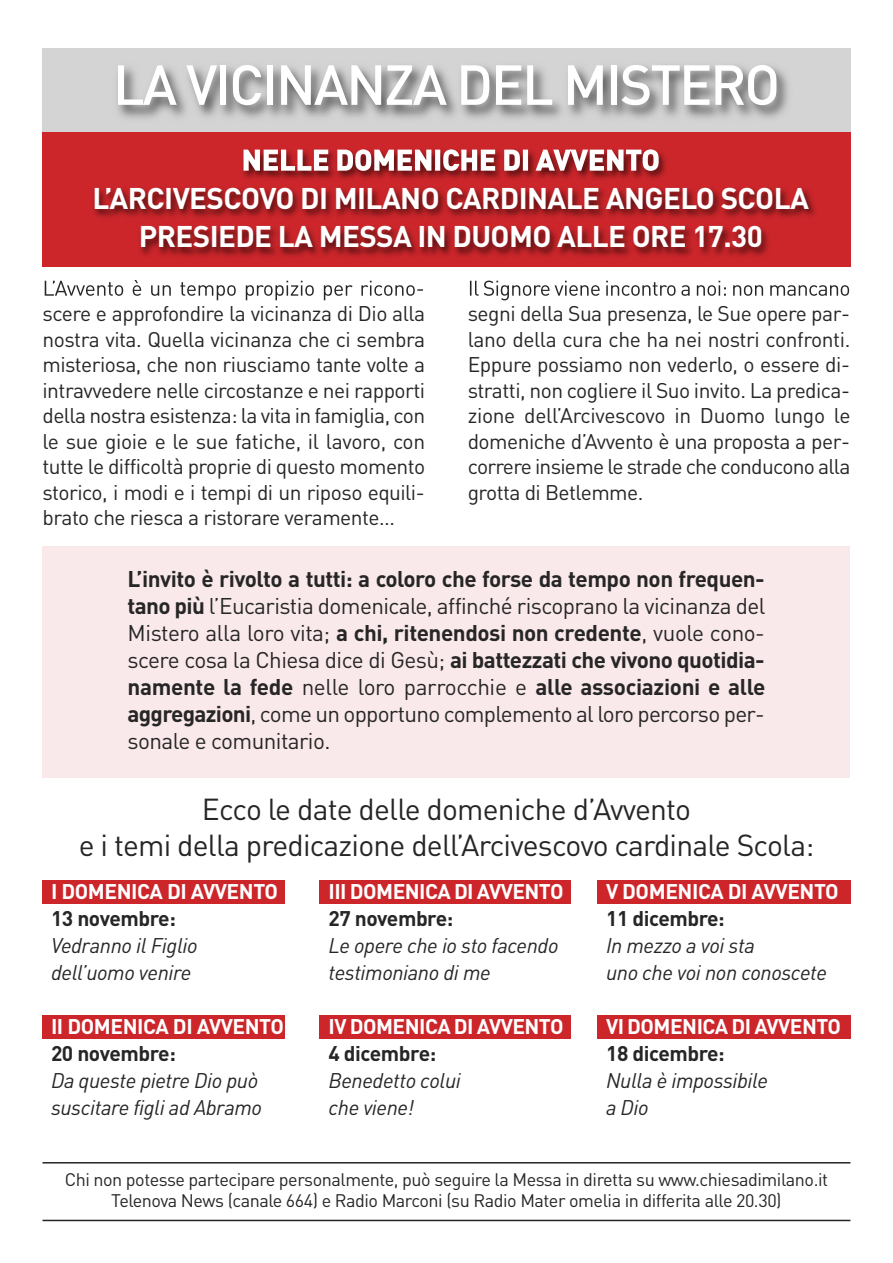
<style>
.page{position:relative;width:893px;height:1263px;background:#fff}
.page>*{position:absolute;margin:0;border:0;box-sizing:border-box;transform-origin:0 0}
.t1{font:500 55.5px "DIN";letter-spacing:-.04em;color:#fff}
.t2{font:30px/36px "DIN";letter-spacing:-.025em;color:#272627;text-align:center}
.t3{font:700 29.55px/38.2px "DIN";letter-spacing:-.02em;color:#fff;text-align:center}
.t4{font:22.5px/27px "DIN";letter-spacing:-.03em;color:#272627;text-align:justify}
.t5{font:21px/25.5px "DIN";letter-spacing:-.03em;color:#272627;text-align:justify}
.t6{font:italic 21px/27px "DIN";letter-spacing:-.02em;color:#272627}
.t7{font:700 21px "DIN";letter-spacing:-.025em;color:#fff}
.t8{font:700 21px "DIN";letter-spacing:-.02em;color:#272627}
.t9{font:18px/21px "DIN";letter-spacing:-.025em;color:#272627;text-align:center}
.s1{font-weight:700}
</style>
<div class="page">
<div style="left:43px;top:1016px;width:242px;height:23px;background:#cc262b"></div>
<div style="left:320px;top:1016px;width:251px;height:23px;background:#cc262b"></div>
<div style="left:597px;top:1016px;width:253px;height:23px;background:#cc262b"></div>
<div style="left:43px;top:880px;width:242px;height:23px;background:#cc262b"></div>
<div style="left:320px;top:880px;width:251px;height:23px;background:#cc262b"></div>
<div style="left:597px;top:880px;width:253px;height:23px;background:#cc262b"></div>
<div style="left:43px;top:547px;width:807px;height:231px;background:#fae9ea"></div>
<img style="left:42px;top:171px;width:809px;height:130px">
<img style="left:43px;top:171px;width:807px;height:95px">
<img style="left:45px;top:280px;width:191px;height:20px">
<img style="left:470px;top:281px;width:149px;height:19px">
<div style="left:42px;top:48px;width:809px;height:123px;background:#cc262b"></div>
<img style="left:43px;top:49px;width:807px;height:88px">
<img style="left:244px;top:149px;width:415px;height:22px">
<hr style="left:43px;top:1220px;width:807px;height:1px;background:#272627">
<hr style="left:43px;top:1162px;width:807px;height:1px;background:#272627">
<h1 class="t1" style="left:113px;top:53px;width:669px">LA VICINANZA DEL MISTERO</h1>
<h3 class="t3" style="left:92px;top:180px;width:718px">L’ARCIVESCOVO DI MILANO CARDINALE ANGELO SCOLA<br>PRESIEDE LA MESSA IN DUOMO ALLE ORE 17.30</h3>
<p class="t5" style="left:43px;top:301px;width:384px">scere e approfondire la vicinanza di Dio alla nostra vita. Quella vicinanza che ci sembra misteriosa, che non riusciamo tante volte a intravvedere nelle circostanze e nei rapporti della nostra esistenza: la vita in famiglia, con le sue gioie e le sue fatiche, il lavoro, con tutte le difficoltà proprie di questo momento storico, i modi e i tempi di un riposo equili&shy;brato che riesca a ristorare veramente…</p>
<p class="t5" style="left:468px;top:301px;width:384px">segni della Sua presenza, le Sue opere par&shy;lano della cura che ha nei nostri confronti.<br>Eppure possiamo non vederlo, o essere di&shy;stratti, non cogliere il Suo invito. La predica&shy;zione dell’Arcivescovo in Duomo lungo le domeniche d’Avvento è una proposta a per&shy;correre insieme le strade che conducono alla grotta di Betlemme.</p>
<p class="t4" style="left:128px;top:566px;width:639px"><span class="s1">L’invito è rivolto a tutti: a coloro che forse da tempo non frequen&shy;tano più</span> l’Eucaristia domenicale, affinché riscoprano la vicinanza del Mistero alla loro vita; <span class="s1">a chi, ritenendosi non credente</span>, vuole cono&shy;scere cosa la Chiesa dice di Gesù; <span class="s1">ai battezzati che vivono quotidia&shy;namente la fede</span> nelle loro parrocchie e <span class="s1">alle associazioni e alle aggregazioni</span>, come un opportuno complemento al loro percorso per&shy;sonale e comunitario.</p>
<h2 class="t2" style="left:79px;top:791px;width:737px">Ecco le date delle domeniche d’Avvento<br>e i temi della predicazione dell’Arcivescovo cardinale Scola:</h2>
<p class="t7" style="left:51px;top:880px;width:228px">I DOMENICA DI AVVENTO</p>
<p class="t8" style="left:51px;top:907px;width:126px">13 novembre:</p>
<p class="t6" style="left:51px;top:934px;width:148px">Vedranno il Figlio dell’uomo venire</p>
<p class="t7" style="left:51px;top:1015px;width:234px">II DOMENICA DI AVVENTO</p>
<p class="t8" style="left:51px;top:1042px;width:126px">20 novembre:</p>
<p class="t6" style="left:51px;top:1069px;width:213px">Da queste pietre Dio può suscitare figli ad Abramo</p>
<p class="t7" style="left:329px;top:880px;width:236px">III DOMENICA DI AVVENTO</p>
<p class="t8" style="left:329px;top:907px;width:126px">27 novembre:</p>
<p class="t6" style="left:329px;top:934px;width:232px">Le opere che io sto facendo testimoniano di me</p>
<p class="t7" style="left:329px;top:1015px;width:236px">IV DOMENICA DI AVVENTO</p>
<p class="t8" style="left:329px;top:1042px;width:109px">4 dicembre:</p>
<p class="t6" style="left:329px;top:1069px;width:134px">Benedetto colui che viene!</p>
<p class="t7" style="left:606px;top:880px;width:234px">V DOMENICA DI AVVENTO</p>
<p class="t8" style="left:606px;top:907px;width:120px">11 dicembre:</p>
<p class="t6" style="left:606px;top:934px;width:223px">In mezzo a voi sta<br>uno che voi non conoscete</p>
<p class="t7" style="left:606px;top:1015px;width:236px">VI DOMENICA DI AVVENTO</p>
<p class="t8" style="left:606px;top:1042px;width:120px">18 dicembre:</p>
<p class="t6" style="left:606px;top:1069px;width:164px">Nulla è impossibile a Dio</p>
<p class="t9" style="left:65px;top:1169px;width:765px">Chi non potesse partecipare personalmente, può seguire la Messa in diretta su www.chiesadimilano.it<br>Telenova News (canale 664) e Radio Marconi (su Radio Mater omelia in differita alle 20.30)</p>
</div>
